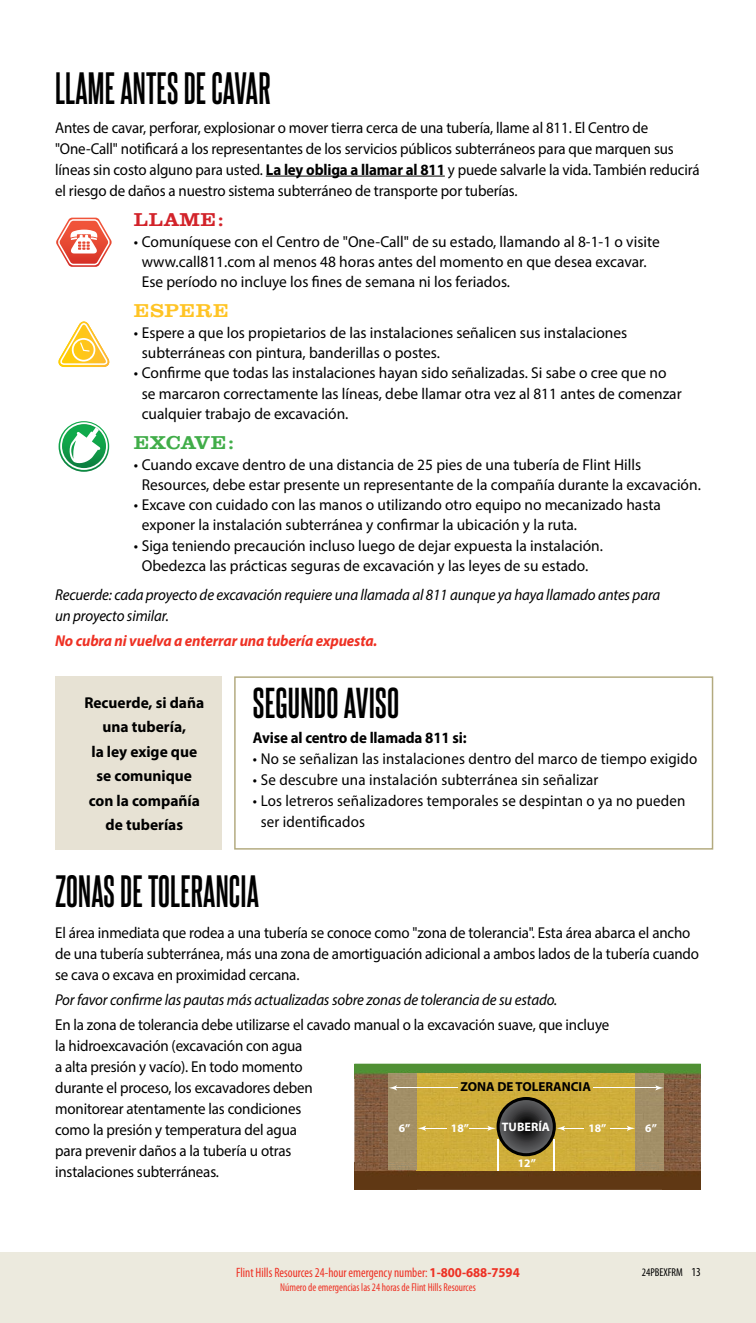
<style>
.page{position:relative;width:756px;height:1323px;background:#fff}
.page>*{position:absolute;margin:0;border:0;box-sizing:border-box;transform-origin:0 0}
.t1{font:700 38.5px "Steelfish Rg";letter-spacing:.005em;color:#000;scale:.95 1}
.t2{font:700 36.75px "Steelfish Rg";letter-spacing:.005em;color:#000}
.t3{font:500 19.25px "Clarendon URW Ext Wid";letter-spacing:.015em;color:#41ad49}
.t4{font:500 19.25px "Clarendon URW Ext Wid";letter-spacing:.02em;color:#d2232a}
.t5{font:500 19.25px "Clarendon URW Ext Wid";letter-spacing:.02em;color:#ffc425}
.t6{font:15.75px/21px "Myriad Pro";letter-spacing:-.005em;color:#000;scale:.95 1}
.t7{font:15.75px/20.1px "Myriad Pro";letter-spacing:-.005em;color:#000}
.t8{font:italic 15.75px/21px "Myriad Pro";letter-spacing:-.01em;color:#000;scale:.95 1}
.t9{font:700 15.75px/24.5px "Myriad Pro";color:#000;text-align:center}
.t10{font:italic 700 15.75px "Myriad Pro";letter-spacing:-.01em;color:#ee3124;scale:.95 1}
.t11{font:700 15.75px "Myriad Pro";color:#000;scale:.95 1}
.t12{font:condensed 13.65px "Myriad Pro";color:#ee3124;scale:.94 1}
.t13{font:700 13.12px "Myriad Pro";color:#000}
.t14{font:700 12.25px "Myriad Pro";color:#fff}
.t15{font:700 11.55px "Myriad Pro";color:#fff}
.t16{font:condensed 11.38px "Myriad Pro";color:#ee3124;scale:.94 1}
.t17{font:condensed 11.38px "Myriad Pro";color:#000}
.s1{font-weight:700}
.s2{font-weight:700;font-stretch:normal}
.s3{font-size:12.25px}
</style>
<div class="page">
<hr style="left:266px;top:176px;width:179px;height:1px;background:#000">
<svg style="left:56px;top:218px;width:56px;height:49px"></svg>
<svg style="left:58px;top:322px;width:52px;height:45px"></svg>
<svg style="left:60px;top:422px;width:48px;height:49px"></svg>
<div style="left:234px;top:676px;width:479px;height:174px;border:1px solid #b3aa7f"></div>
<img style="left:354px;top:1063px;width:63px;height:100px">
<img style="left:664px;top:1078px;width:37px;height:85px">
<img style="left:354px;top:1163px;width:347px;height:27px">
<img style="left:354px;top:1064px;width:347px;height:14px">
<img style="left:389px;top:1073px;width:275px;height:97px">
<hr style="left:497px;top:1139px;width:2px;height:31px;background:#fff">
<hr style="left:553px;top:1139px;width:2px;height:31px;background:#fff">
<svg style="left:610px;top:1126px;width:25px;height:5px"></svg>
<hr style="left:593px;top:1087px;width:65px;height:1px;background:#fff">
<svg style="left:655px;top:1085px;width:9px;height:5px"></svg>
<hr style="left:394px;top:1087px;width:63px;height:1px;background:#fff">
<svg style="left:389px;top:1085px;width:8px;height:5px"></svg>
<svg style="left:470px;top:1097px;width:114px;height:59px;background:#8f7c3b"></svg>
<svg style="left:418px;top:1126px;width:29px;height:5px"></svg>
<div style="left:55px;top:676px;width:167px;height:174px;background:#e7e2d4"></div>
<div style="left:0;top:1252px;width:756px;height:71px;background:#eceade"></div>
<h1 class="t1" style="left:55px;top:64px;width:228px">LLAME ANTES DE CAVAR</h1>
<p class="t6" style="left:55px;top:116px;width:680px">Antes de cavar, perforar, explosionar o mover tierra cerca de una tubería, llame al 811. El Centro de "One-Call" notificará a los representantes de los servicios públicos subterráneos para que marquen sus líneas sin costo alguno para usted. <span class="s1">La ley obliga a llamar al 811</span> y puede salvarle la vida. También reducirá el riesgo de daños a nuestro sistema subterráneo de transporte por tuberías.</p>
<p class="t4" style="left:134px;top:208px;width:92px">LLAME:</p>
<p class="t7" style="left:142px;top:231px;width:520px;text-indent:-8px">• Comuníquese con el Centro de "One-Call" de su estado, llamando al 8-1-1 o visite www.call811.com al menos 48 horas antes del momento en que desea excavar.<br>Ese período no incluye los fines de semana ni los feriados.</p>
<p class="t5" style="left:134px;top:300px;width:96px">ESPERE</p>
<p class="t7" style="left:142px;top:322px;width:487px;text-indent:-8px">• Espere a que los propietarios de las instalaciones señalicen sus instalaciones subterráneas con pintura, banderillas o postes.</p>
<p class="t7" style="left:142px;top:363px;width:542px;text-indent:-8px">• Confirme que todas las instalaciones hayan sido señalizadas. Si sabe o cree que no se marcaron correctamente las líneas, debe llamar otra vez al 811 antes de comenzar cualquier trabajo de excavación.</p>
<p class="t3" style="left:134px;top:431px;width:102px">EXCAVE:</p>
<p class="t7" style="left:142px;top:454px;width:561px;text-indent:-8px">• Cuando excave dentro de una distancia de 25 pies de una tubería de Flint Hills<br>Resources, debe estar presente un representante de la compañía durante la excavación.</p>
<p class="t7" style="left:142px;top:495px;width:521px;text-indent:-8px">• Excave con cuidado con las manos o utilizando otro equipo no mecanizado hasta exponer la instalación subterránea y confirmar la ubicación y la ruta.</p>
<p class="t7" style="left:134px;top:535px;width:471px;text-align:center">• Siga teniendo precaución incluso luego de dejar expuesta la instalación.<br>Obedezca las prácticas seguras de excavación y las leyes de su estado.</p>
<p class="t8" style="left:55px;top:584px;width:638px">Recuerde: cada proyecto de excavación requiere una llamada al 811 aunque ya haya llamado antes para un proyecto similar.</p>
<p class="t10" style="left:55px;top:630px;width:341px">No cubra ni vuelva a enterrar una tubería expuesta.</p>
<p class="t9" style="left:84px;top:690px;width:121px">Recuerde, si daña una tubería,<br>la ley exige que se comunique con la compañía de tuberías</p>
<h2 class="t2" style="left:253px;top:681px;width:148px">SEGUNDO AVISO</h2>
<p class="t11" style="left:253px;top:728px;width:227px">Avise al centro de llamada 811 si:</p>
<p class="t6" style="left:253px;top:748px;width:469px">• No se señalizan las instalaciones dentro del marco de tiempo exigido</p>
<p class="t6" style="left:253px;top:769px;width:365px">• Se descubre una instalación subterránea sin señalizar</p>
<p class="t6" style="left:261px;top:790px;width:448px;text-indent:-8px">• Los letreros señalizadores temporales se despintan o ya no pueden ser identificados</p>
<h1 class="t1" style="left:55px;top:868px;width:216px">ZONAS DE TOLERANCIA</h1>
<p class="t6" style="left:55px;top:922px;width:679px">El área inmediata que rodea a una tubería se conoce como "zona de tolerancia". Esta área abarca el ancho de una tubería subterránea, más una zona de amortiguación adicional a ambos lados de la tubería cuando se cava o excava en proximidad cercana.</p>
<p class="t8" style="left:55px;top:989px;width:530px">Por favor confirme las pautas más actualizadas sobre zonas de tolerancia de su estado.</p>
<p class="t6" style="left:55px;top:1014px;width:585px">En la zona de tolerancia debe utilizarse el cavado manual o la excavación suave, que incluye la hidroexcavación (excavación con agua<br>a alta presión y vacío). En todo momento<br>durante el proceso, los excavadores deben<br>monitorear atentamente las condiciones<br>como la presión y temperatura del agua<br>para prevenir daños a la tubería u otras<br>instalaciones subterráneas.</p>
<p class="t13" style="left:460px;top:1078px;width:132px">ZONA DE TOLERANCIA</p>
<p class="t14" style="left:502px;top:1119px;width:50px">TUBERÍA</p>
<p class="t15" style="left:399px;top:1120px;width:13px">6”</p>
<p class="t15" style="left:451px;top:1120px;width:20px">18”</p>
<p class="t15" style="left:588px;top:1120px;width:20px">18”</p>
<p class="t15" style="left:645px;top:1120px;width:13px">6”</p>
<p class="t15" style="left:518px;top:1155px;width:20px">12”</p>
<p class="t12" style="left:236px;top:1264px;width:303px">Flint Hills Resources 24-hour emergency number: <span class="s2">1-800-688-7594</span></p>
<p class="t17" style="left:642px;top:1265px;width:61px">24PBEXFRM <span class="s3">13</span></p>
<p class="t16" style="left:280px;top:1280px;width:210px">Número de emergencias las 24 horas de Flint Hills Resources</p>
</div>
